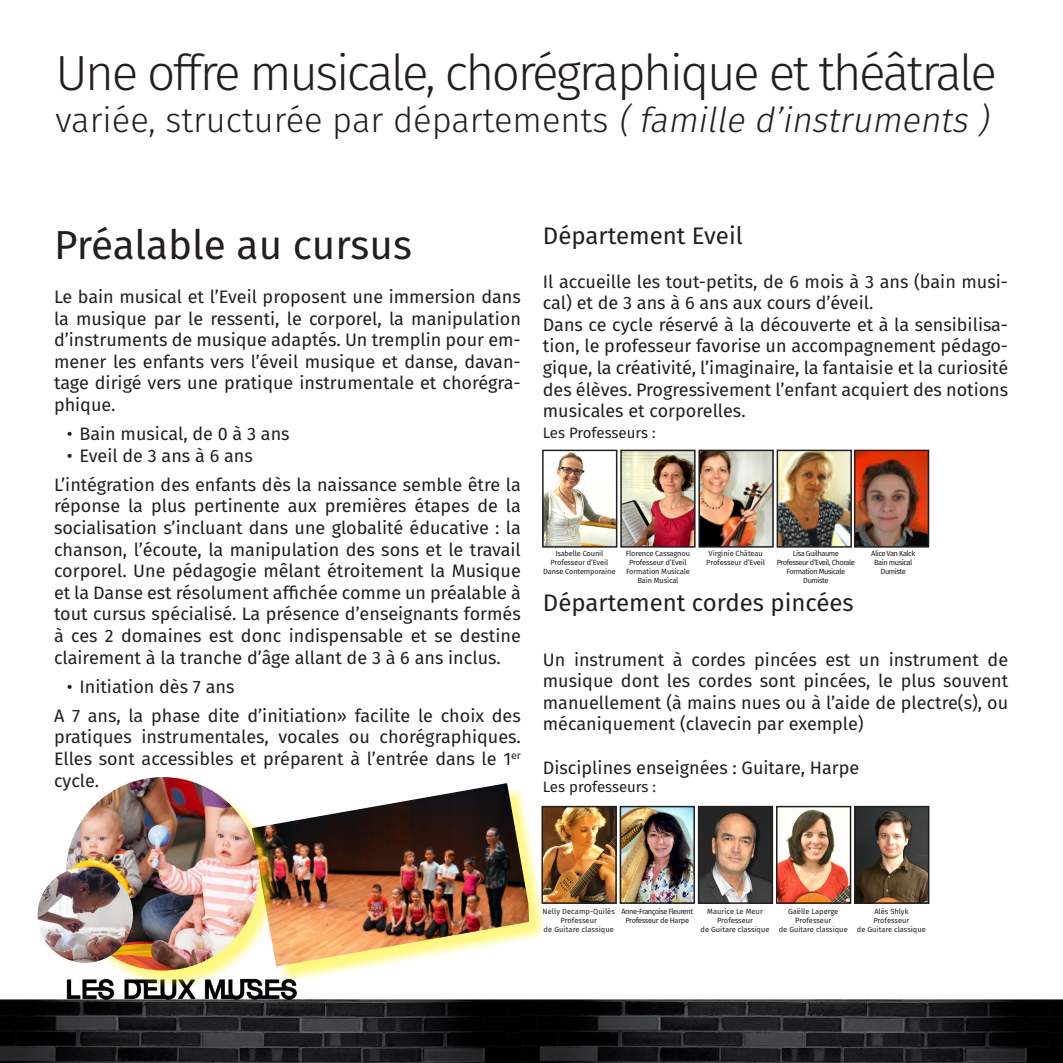
<style>
.page{position:relative;width:1063px;height:1063px;background:#fff}
.page>*{position:absolute;margin:0;border:0;box-sizing:border-box;transform-origin:0 0}
.Le_titre{font:300 49.5px "Fira Sans";letter-spacing:-.05em;color:#231f20}
.titre_simple{font:40.5px "Fira Sans";letter-spacing:-.005em;color:#231f20}
.Le_titre-2{font:300 34.5px "Fira Sans";color:#231f20}
.les_departements{font:24px "Fira Sans";color:#231f20}
.texte_standard{font:18px/21.6px "Fira Sans";color:#231f20;text-align:justify}
.les_disciplines{font:18px "Fira Sans";color:#231f20}
.les_professeurs{font:15px "Fira Sans";letter-spacing:-.005em;color:#231f20}
.les_disciplines-2{font:15px "Fira Sans";color:#231f20}
.t1{font:7.5px "Fira Sans";letter-spacing:-.02em;color:#231f20}
.t2{font:7.5px/9px "Fira Sans";color:#231f20;text-align:center}
.t3{font:7.5px "Fira Sans";letter-spacing:-.06em;color:#231f20}
.t4{font:7.5px/9px "Fira Sans";letter-spacing:.01em;color:#231f20;text-align:center}
.t5{font:7.5px "Fira Sans";letter-spacing:-.065em;color:#231f20}
.t6{font:7.5px "Fira Sans";letter-spacing:-.04em;color:#231f20}
.s1{font-style:italic}
</style>
<div class="page">
<img style="left:0;top:449px;width:1063px;height:614px">
<img style="left:548px;top:809px;width:66px;height:92px">
<div style="left:542px;top:806px;width:75px;height:98px;border:2px solid #231f20"></div>
<img style="left:623px;top:809px;width:69px;height:92px">
<div style="left:620px;top:806px;width:75px;height:98px;border:2px solid #231f20"></div>
<img style="left:701px;top:809px;width:69px;height:92px">
<div style="left:698px;top:806px;width:75px;height:98px;border:2px solid #231f20"></div>
<img style="left:779px;top:809px;width:69px;height:92px">
<div style="left:776px;top:806px;width:75px;height:98px;border:2px solid #231f20"></div>
<img style="left:857px;top:809px;width:69px;height:92px">
<div style="left:854px;top:806px;width:75px;height:98px;border:2px solid #231f20"></div>
<img style="left:545px;top:453px;width:69px;height:92px">
<div style="left:542px;top:450px;width:75px;height:98px;border:2px solid #231f20"></div>
<img style="left:623px;top:453px;width:70px;height:92px">
<div style="left:620px;top:450px;width:76px;height:98px;border:2px solid #231f20"></div>
<img style="left:701px;top:453px;width:70px;height:92px">
<div style="left:698px;top:450px;width:76px;height:98px;border:2px solid #231f20"></div>
<img style="left:780px;top:453px;width:69px;height:92px">
<div style="left:777px;top:450px;width:75px;height:98px;border:2px solid #231f20"></div>
<div style="left:255px;top:786px;width:293px;height:199px;background:#fff101;opacity:.5"></div>
<img style="left:278px;top:783px;width:251px;height:184px">
<div style="left:68px;top:779px;width:210px;height:210px;background:#fff101;opacity:.5"></div>
<img style="left:66px;top:777px;width:193px;height:194px;border-radius:97px">
<img style="left:38px;top:867px;width:95px;height:96px;border-radius:48px">
<img style="left:857px;top:453px;width:69px;height:92px">
<div style="left:854px;top:450px;width:75px;height:98px;border:2px solid #231f20"></div>
<p class="Le_titre" style="left:56px;top:38px;width:943px">Une offre musicale, chorégraphique et théâtrale</p>
<p class="Le_titre-2" style="left:56px;top:95px;width:943px">variée, structurée par départements <span class="s1">(famille d’instruments )</span></p>
<p class="titre_simple" style="left:54px;top:214px;width:359px">Préalable au cursus</p>
<p class="texte_standard" style="left:54px;top:286px;width:468px">Le bain musical et l’Eveil proposent une immersion dans la musique par le ressenti, le corporel, la manipulation d’instruments de musique adaptés. Un tremplin pour em&shy;mener les enfants vers l’éveil musique et danse, davan&shy;tage dirigé vers une pratique instrumentale et chorégra&shy;phique.</p>
<p class="texte_standard" style="left:67px;top:423px;width:224px">• Bain musical, de 0 à 3 ans</p>
<p class="texte_standard" style="left:67px;top:444px;width:188px">• Eveil de 3 ans à 6 ans</p>
<p class="texte_standard" style="left:54px;top:473px;width:468px">L’intégration des enfants dès la naissance semble être la réponse la plus pertinente aux premières étapes de la socialisation s’incluant dans une globalité éducative : la chanson, l’écoute, la manipulation des sons et le travail corporel. Une pédagogie mêlant étroitement la Musique et la Danse est résolument affichée comme un préalable à tout cursus spécialisé. La présence d’enseignants formés à ces 2 domaines est donc indispensable et se destine clairement à la tranche d’âge allant de 3 à 6 ans inclus.</p>
<p class="texte_standard" style="left:67px;top:675px;width:169px">• Initiation dès 7 ans</p>
<p class="texte_standard" style="left:54px;top:704px;width:468px">A 7 ans, la phase dite d’initiation» facilite le choix des pratiques instrumentales, vocales ou chorégraphiques.<br>Elles sont accessibles et préparent à l’entrée dans le 1<sup>er </sup>cycle.</p>
<p class="les_departements" style="left:543px;top:217px;width:201px">Département Eveil</p>
<p class="texte_standard" style="left:543px;top:270px;width:467px">Il accueille les tout-petits, de 6 mois à 3 ans (bain musi&shy;cal) et de 3 ans à 6 ans aux cours d’éveil.</p>
<p class="texte_standard" style="left:543px;top:313px;width:467px">Dans ce cycle réservé à la découverte et à la sensibilisa&shy;tion, le professeur favorise un accompagnement pédago&shy;gique, la créativité, l’imaginaire, la fantaisie et la curiosité des élèves. Progressivement l’enfant acquiert des notions musicales et corporelles.</p>
<p class="les_professeurs" style="left:543px;top:422px;width:114px">Les Professeurs :</p>
<p class="t1" style="left:555px;top:548px;width:50px">Isabelle Counil</p>
<p class="t1" style="left:551px;top:557px;width:59px">Professeur d’Eveil</p>
<p class="t1" style="left:543px;top:566px;width:74px">Danse Contemporaine</p>
<p class="t1" style="left:626px;top:548px;width:66px">Florence Cassagnou</p>
<p class="t1" style="left:629px;top:557px;width:59px">Professeur d’Eveil</p>
<p class="t1" style="left:626px;top:566px;width:65px">Formation Musicale</p>
<p class="t1" style="left:637px;top:575px;width:43px">Bain Musical</p>
<p class="t1" style="left:709px;top:548px;width:56px">Virginie Château</p>
<p class="t1" style="left:706px;top:557px;width:60px">Professeur d’Eveil</p>
<p class="t3" style="left:793px;top:548px;width:48px">Lisa Guilhaume</p>
<p class="t5" style="left:777px;top:557px;width:80px">Professeur d’Eveil, Chorale</p>
<p class="t3" style="left:787px;top:566px;width:60px">Formation Musicale</p>
<p class="t3" style="left:803px;top:575px;width:27px">Dumiste</p>
<p class="t5" style="left:871px;top:548px;width:46px">Alice Van Kalck</p>
<p class="t3" style="left:874px;top:557px;width:40px">Bain musical</p>
<p class="t3" style="left:881px;top:566px;width:27px">Dumiste</p>
<p class="les_departements" style="left:543px;top:585px;width:312px">Département cordes pincées</p>
<p class="texte_standard" style="left:543px;top:648px;width:467px">Un instrument à cordes pincées est un instrument de musique dont les cordes sont pincées, le plus souvent manuellement (à mains nues ou à l’aide de plectre(s), ou mécaniquement (clavecin par exemple)</p>
<p class="les_disciplines" style="left:543px;top:754px;width:318px">Disciplines enseignées : Guitare, Harpe</p>
<p class="les_disciplines-2" style="left:543px;top:775px;width:115px">Les professeurs :</p>
<p class="t4" style="left:543px;top:906px;width:74px">Nelly Decamp-Quilès</p>
<p class="t4" style="left:544px;top:915px;width:72px">Professeur<br>de Guitare classique</p>
<p class="t3" style="left:621px;top:905px;width:73px">Anne-Françoise Fleurent</p>
<p class="t6" style="left:625px;top:914px;width:65px">Professeur de Harpe</p>
<p class="t2" style="left:707px;top:906px;width:57px">Maurice Le Meur</p>
<p class="t2" style="left:701px;top:915px;width:70px">Professeur<br>de Guitare classique</p>
<p class="t2" style="left:788px;top:906px;width:52px">Gaëlle Laperge</p>
<p class="t2" style="left:779px;top:915px;width:70px">Professeur<br>de Guitare classique</p>
<p class="t2" style="left:874px;top:906px;width:36px">Alès Shlyk</p>
<p class="t2" style="left:857px;top:915px;width:70px">Professeur<br>de Guitare classique</p>
</div>
